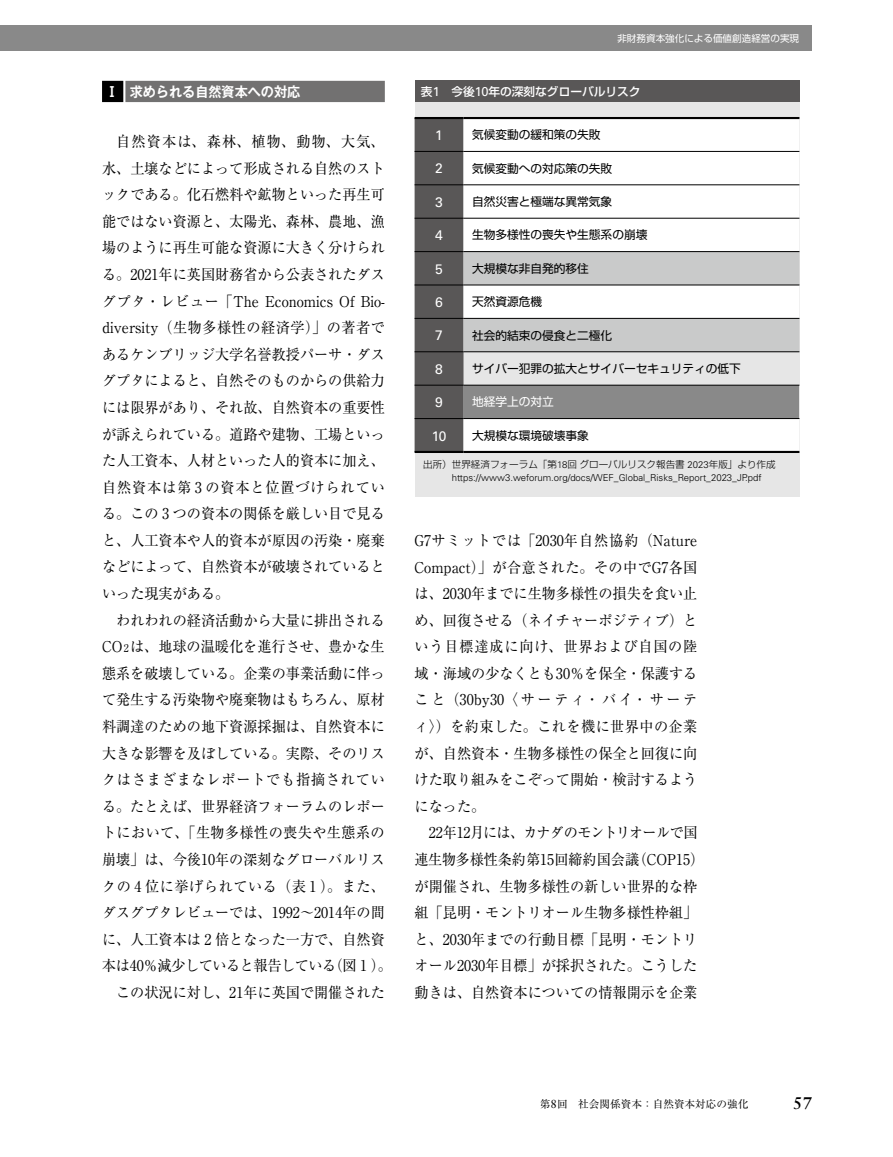
<style>
.page{position:relative;width:893px;height:1157px;background:#fff}
.page>*{position:absolute;margin:0;border:0;box-sizing:border-box;transform-origin:0 0}
.t1{font:700 16.95px "Sabon LT Std";color:#000}
.t2{font:14.85px/26.5px "Ryumin Pr 6 N";color:#000;text-align:justify;scale:.95 1}
.t3{font:700 13.8px "Gothic MB101 Pr 6 N De";color:#fff;scale:.95 1}
.t4{font:13.8px "Univers LT Std";color:#fff}
.t5{font:11.7px "Shin Go Pr 6 N";color:#000}
.t6{font:500 11.7px "Shin Go Pr 6 N";color:#fff}
.t7{font:11.7px "Shin Go Pr 6 N";color:#fff}
.t8{font:10.65px "Ryumin Pr 6 N";color:#000}
.t9{font:300 9.6px "Univers LT Std";color:#000}
.t10{font:300 9.6px "Shin Go Pr 6 N";color:#000}
.t11{font:9.6px "Shin Go Pr 6 N";color:#fff}
.s1{font-size:10.65px}
.s2{font-family:"Univers LT Std";font-weight:400;font-size:12.9px}
.s3{font-family:"Univers LT Std"}
.s4{font-family:"Sabon LT Std";font-size:11.7px}
</style>
<div class="page">
<div style="left:0;top:26px;width:812px;height:25px;background:#898989"></div>
<div style="left:102px;top:81px;width:21px;height:21px;background:#000"></div>
<div style="left:125px;top:81px;width:260px;height:21px;background:#727171"></div>
<div style="left:415px;top:81px;width:384px;height:21px;background:#595757"></div>
<div style="left:415px;top:102px;width:384px;height:395px;background:#e6e6e6"></div>
<svg style="left:415px;top:119px;width:384px;height:332px;background:#d9d9d9"></svg>
<div style="left:463px;top:385px;width:336px;height:33px;background:#898989"></div>
<hr style="left:415px;top:151px;width:48px;height:1px;background:#000">
<hr style="left:463px;top:151px;width:336px;height:1px;background:#000">
<hr style="left:415px;top:184px;width:48px;height:1px;background:#000">
<hr style="left:463px;top:184px;width:336px;height:1px;background:#000">
<hr style="left:415px;top:218px;width:48px;height:1px;background:#000">
<hr style="left:463px;top:218px;width:336px;height:1px;background:#000">
<hr style="left:415px;top:251px;width:48px;height:1px;background:#000">
<hr style="left:463px;top:251px;width:336px;height:1px;background:#000">
<hr style="left:415px;top:285px;width:48px;height:1px;background:#000">
<hr style="left:463px;top:285px;width:336px;height:1px;background:#000">
<hr style="left:415px;top:318px;width:48px;height:1px;background:#000">
<hr style="left:463px;top:318px;width:336px;height:1px;background:#000">
<hr style="left:415px;top:351px;width:48px;height:1px;background:#000">
<hr style="left:463px;top:351px;width:336px;height:1px;background:#000">
<hr style="left:415px;top:385px;width:48px;height:1px;background:#000">
<hr style="left:463px;top:385px;width:336px;height:1px;background:#000">
<hr style="left:415px;top:418px;width:48px;height:1px;background:#000">
<hr style="left:463px;top:418px;width:336px;height:1px;background:#000">
<hr style="left:415px;top:117px;width:48px;height:2px;background:#000">
<hr style="left:463px;top:117px;width:336px;height:2px;background:#000">
<hr style="left:415px;top:451px;width:48px;height:2px;background:#000">
<hr style="left:463px;top:451px;width:336px;height:2px;background:#000">
<p class="t3" style="left:105px;top:80px;width:207px">Ⅰ 求められる自然資本への対応</p>
<p class="t2" style="left:102px;top:127px;width:299px;text-indent:14px">自然資本は、森林、植物、動物、大気、水、土壌などによって形成される自然のストックである。化石燃料や鉱物といった再生可能ではない資源と、太陽光、森林、農地、漁場のように再生可能な資源に大きく分けられる。2021年に英国財務省から公表されたダスグプタ・レビュー「The Economics Of Bio&shy;diversity（生物多様性の経済学）」の著者であるケンブリッジ大学名誉教授パーサ・ダスグプタによると、自然そのものからの供給力には限界があり、それ故、自然資本の重要性が訴えられている。道路や建物、工場といった人工資本、人材といった人的資本に加え、自然資本は第 3 の資本と位置づけられている。この 3 つの資本の関係を厳しい目で見ると、人工資本や人的資本が原因の汚染・廃棄などによって、自然資本が破壊されているといった現実がある。</p>
<p class="t2" style="left:102px;top:606px;width:307px;text-align:center">われわれの経済活動から大量に排出される<br>CO<span class="s1">2</span>は、地球の温暖化を進行させ、豊かな生態系を破壊している。企業の事業活動に伴って発生する汚染物や廃棄物はもちろん、原材料調達のための地下資源採掘は、自然資本に大きな影響を及ぼしている。実際、そのリスクはさまざまなレポートでも指摘されている。たとえば、世界経済フォーラムのレポートにおいて、「生物多様性の喪失や生態系の崩壊」は、今後10年の深刻なグローバルリスクの 4 位に挙げられている（表 1 ）。また、ダスグプタレビューでは、1992〜2014年の間に、人工資本は 2 倍となった一方で、自然資本は40％減少していると報告している（図 1 ）。この状況に対し、21年に英国で開催された</p>
<p class="t11" style="left:617px;top:30px;width:183px">非財務資本強化による価値創造経営の実現</p>
<p class="t6" style="left:421px;top:82px;width:221px">表<span class="s2">1</span>　今後<span class="s2">10</span>年の深刻なグローバルリスク</p>
<p class="t4" style="left:435px;top:127px;width:9px">1</p>
<p class="t5" style="left:472px;top:125px;width:130px">気候変動の緩和策の失敗</p>
<p class="t4" style="left:435px;top:160px;width:9px">2</p>
<p class="t5" style="left:472px;top:158px;width:142px">気候変動への対応策の失敗</p>
<p class="t4" style="left:435px;top:194px;width:9px">3</p>
<p class="t5" style="left:472px;top:192px;width:142px">自然災害と極端な異常気象</p>
<p class="t4" style="left:435px;top:227px;width:9px">4</p>
<p class="t5" style="left:472px;top:225px;width:177px">生物多様性の喪失や生態系の崩壊</p>
<p class="t4" style="left:435px;top:260px;width:9px">5</p>
<p class="t5" style="left:472px;top:259px;width:118px">大規模な非自発的移住</p>
<p class="t4" style="left:435px;top:294px;width:9px">6</p>
<p class="t5" style="left:472px;top:292px;width:72px">天然資源危機</p>
<p class="t4" style="left:435px;top:327px;width:9px">7</p>
<p class="t5" style="left:472px;top:325px;width:142px">社会的結束の侵食と二極化</p>
<p class="t4" style="left:435px;top:361px;width:9px">8</p>
<p class="t5" style="left:472px;top:359px;width:270px">サイバー犯罪の拡大とサイバーセキュリティの低下</p>
<p class="t4" style="left:435px;top:394px;width:9px">9</p>
<p class="t7" style="left:472px;top:392px;width:83px">地経学上の対立</p>
<p class="t4" style="left:432px;top:427px;width:16px">10</p>
<p class="t5" style="left:472px;top:425px;width:118px">大規模な環境破壊事象</p>
<p class="t10" style="left:423px;top:456px;width:354px">出所）世界経済フォーラム「第<span class="s3">18</span>回グローバルリスク報告書 <span class="s3">2023</span>年版」より作成</p>
<p class="t9" style="left:452px;top:471px;width:311px">https://www3.weforum.org/docs/WEF_Global_Risks_Report_2023_JP.pdf</p>
<p class="t2" style="left:415px;top:526px;width:299px">G7サミットでは「2030年自然協約（Nature Compact）」が合意された。その中でG7各国は、2030年までに生物多様性の損失を食い止め、回復させる（ネイチャーポジティブ）という目標達成に向け、世界および自国の陸域・海域の少なくとも30％を保全・保護すること（30by30〈サーティ・バイ・サーティ〉）を約束した。これを機に世界中の企業が、自然資本・生物多様性の保全と回復に向けた取り組みをこぞって開始・検討するようになった。</p>
<p class="t2" style="left:414px;top:818px;width:307px;text-align:center">22年12月には、カナダのモントリオールで国<br>連生物多様性条約第15回締約国会議（COP15）が開催され、生物多様性の新しい世界的な枠組「昆明・モントリオール生物多様性枠組」と、2030年までの行動目標「昆明・モントリオール2030年目標」が採択された。こうした動きは、自然資本についての情報開示を企業</p>
<p class="t8" style="left:540px;top:1095px;width:210px">第<span class="s4">8</span>回　社会関係資本：自然資本対応の強化</p>
<p class="t1" style="left:793px;top:1093px;width:20px">57</p>
</div>
